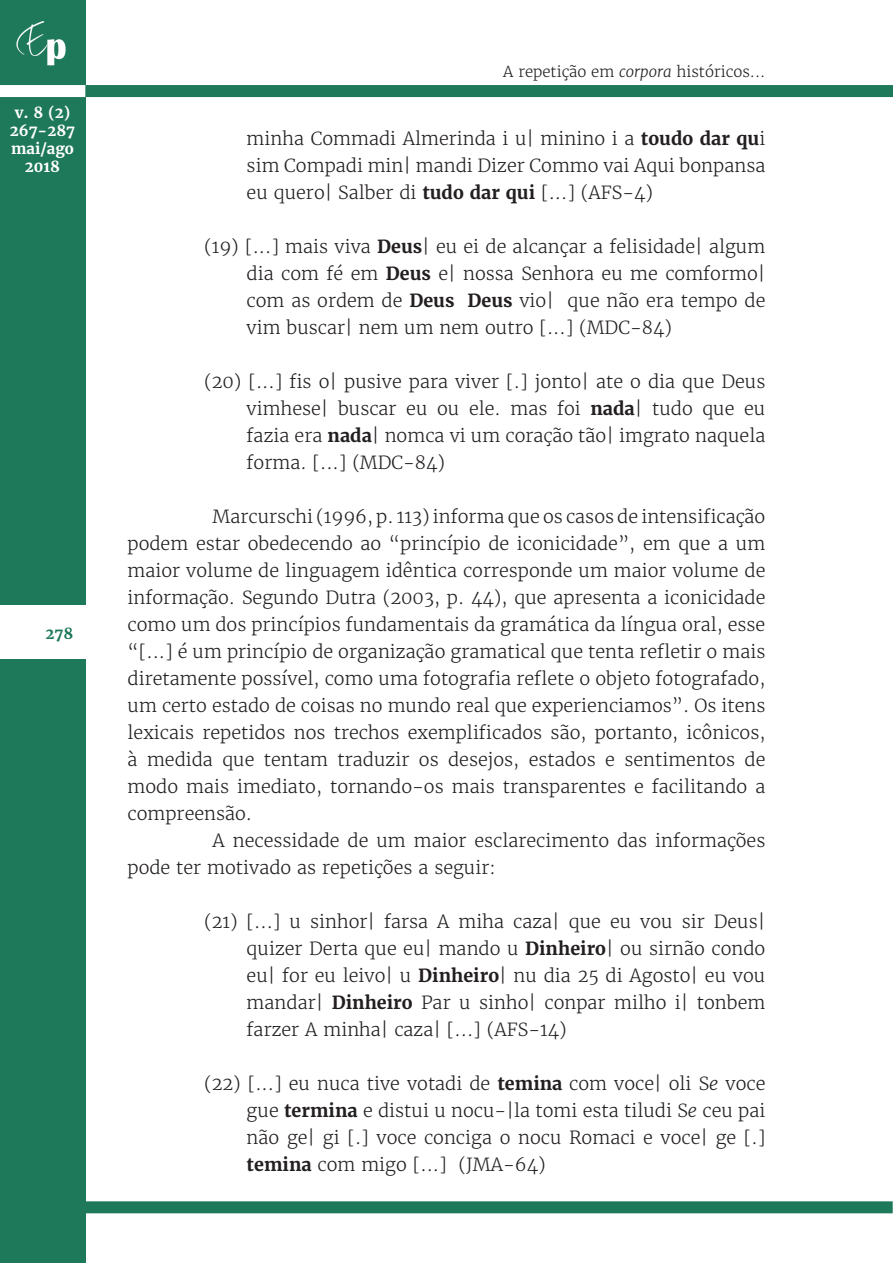
<style>
.page{position:relative;width:893px;height:1263px;background:#fff}
.page>*{position:absolute;margin:0;border:0;box-sizing:border-box;transform-origin:0 0}
.Alínea{font:300 18px/27px "Merriweather";color:#231f20;text-align:justify}
.Corpo_do_artigo{font:300 18px/27px "Merriweather";color:#231f20;text-align:justify}
.t1{font:300 15px "Merriweather";color:#231f20}
.t2{font:700 15px/18px "Merriweather";color:#fff;text-align:center}
.t3{font:700 15px "Merriweather";color:#1e785a}
.s1{font-style:italic}
.s2{font-weight:700}
</style>
<div class="page">
<div style="left:0;top:0;width:85px;height:1263px;background:#1e785a"></div>
<img style="left:16px;top:21px;width:50px;height:45px">
<div style="left:85px;top:85px;width:808px;height:12px;background:#1e785a"></div>
<div style="left:0;top:85px;width:85px;height:12px;background:#fff"></div>
<div style="left:0;top:605px;width:85px;height:53px;background:#fff"></div>
<div style="left:84px;top:1201px;width:809px;height:12px;background:#1e785a"></div>
<p class="t2" style="left:10px;top:103px;width:67px">v. 8 (2)<br>267-287 mai/ago<br>2018</p>
<p class="t3" style="left:46px;top:624px;width:29px">278</p>
<p class="t1" style="left:503px;top:62px;width:264px">A repetição em <span class="s1">corpora</span> históricos...</p>
<p class="Alínea" style="left:247px;top:125px;width:520px">minha Commadi Almerinda i u| minino i a <span class="s2">toudo dar qu</span>i sim Compadi min| mandi Dizer Commo vai Aqui bonpansa eu quero| Salber di <span class="s2">tudo dar qui</span> [...] (AFS-4)</p>
<p class="Alínea" style="left:247px;top:233px;width:520px;text-indent:-43px">(19) [...] mais viva <span class="s2">Deus</span>| eu ei de alcançar a felisidade| algum dia com fé em <span class="s2">Deus</span> e| nossa Senhora eu me comformo| com as ordem de <span class="s2">Deus Deus</span> vio| que não era tempo de vim buscar| nem um nem outro [...] (MDC-84)</p>
<p class="Alínea" style="left:247px;top:368px;width:520px;text-indent:-43px">(20) [...] fis o| pusive para viver [.] jonto| ate o dia que Deus vimhese| buscar eu ou ele. mas foi <span class="s2">nada</span>| tudo que eu fazia era <span class="s2">nada</span>| nomca vi um coração tão| imgrato naquela forma. [...] (MDC-84)</p>
<p class="Corpo_do_artigo" style="left:128px;top:503px;width:639px;text-indent:85px">Marcurschi (1996, p. 113) informa que os casos de intensificação podem estar obedecendo ao “princípio de iconicidade”, em que a um maior volume de linguagem idêntica corresponde um maior volume de informação. Segundo Dutra (2003, p. 44), que apresenta a iconicidade como um dos princípios fundamentais da gramática da língua oral, esse “[...] é um princípio de organização gramatical que tenta refletir o mais diretamente possível, como uma fotografia reflete o objeto fotografado, um certo estado de coisas no mundo real que experienciamos”. Os itens lexicais repetidos nos trechos exemplificados são, portanto, icônicos, à medida que tentam traduzir os desejos, estados e sentimentos de modo mais imediato, tornando-os mais transparentes e facilitando a compreensão.</p>
<p class="Corpo_do_artigo" style="left:128px;top:827px;width:639px;text-indent:85px">A necessidade de um maior esclarecimento das informações pode ter motivado as repetições a seguir:</p>
<p class="Alínea" style="left:247px;top:908px;width:520px;text-indent:-43px">(21) [...] u sinhor| farsa A miha caza| que eu vou sir Deus| quizer Derta que eu| mando u <span class="s2">Dinheiro</span>| ou sirnão condo eu| for eu leivo| u <span class="s2">Dinheiro</span>| nu dia 25 di Agosto| eu vou mandar| <span class="s2">Dinheiro</span> Par u sinho| conpar milho i| tonbem farzer A minha| caza| [...] (AFS-14)</p>
<p class="Alínea" style="left:247px;top:1070px;width:520px;text-indent:-43px">(22) [...] eu nuca tive votadi de <span class="s2">temina</span> com voce| oli S<span class="s1">e</span> voce gue <span class="s2">termina</span> e distui u nocu-|la tomi esta tiludi S<span class="s1">e</span> ceu pai não ge| gi [.] voce conciga o nocu Romaci e voce| ge [.] <span class="s2">temina</span> com migo [...] (JMA-64)</p>
</div>
